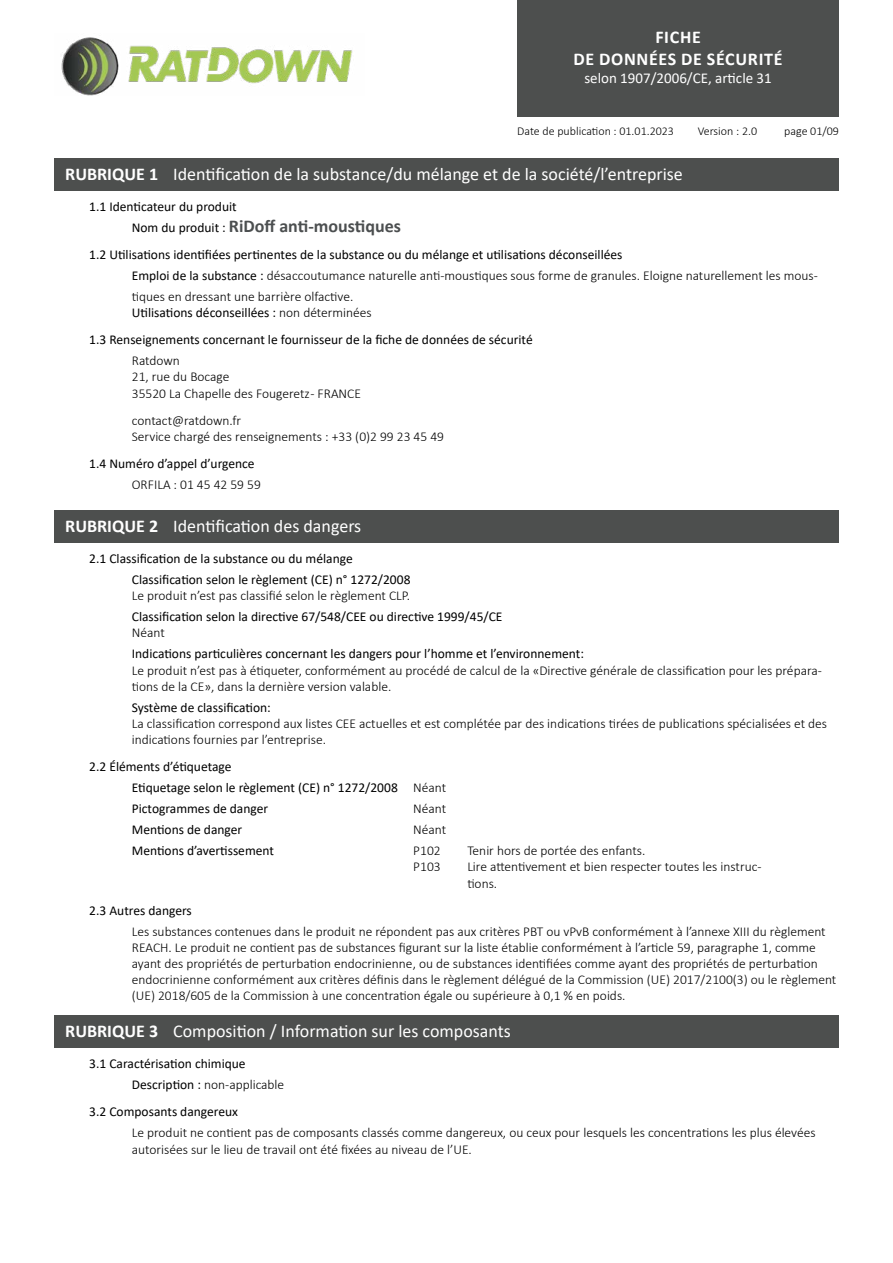
<style>
.page{position:relative;width:893px;height:1263px;background:#fff}
.page>*{position:absolute;margin:0;border:0;box-sizing:border-box;transform-origin:0 0}
.t1{font:18px "Calibri";color:#fff}
.t2{font:700 18px "Calibri";color:#4c4f50}
.t3{font:700 18px/21.6px "Calibri";letter-spacing:.04em;color:#fff;text-align:center}
.t4{font:15px "Calibri";color:#fff}
.t5{font:300 13.5px/16.2px "Calibri";color:#000}
.t6{font:13.5px/21px "Calibri";color:#000}
.t7{font:300 12px "Calibri";color:#000}
.s1{font-weight:700}
.s2{font-weight:400;font-size:13.5px;color:#000}
.s3{font-weight:400}
.s4{font-weight:300}
</style>
<div class="page">
<div style="left:54px;top:158px;width:785px;height:32px;background:#4d4f4e"></div>
<img style="left:61px;top:37px;width:292px;height:59px">
<div style="left:517px;top:0;width:322px;height:116px;background:#4d4f4e"></div>
<div style="left:54px;top:510px;width:785px;height:32px;background:#4d4f4e"></div>
<div style="left:54px;top:1015px;width:785px;height:32px;background:#4d4f4e"></div>
<h1 class="t3" style="left:573px;top:26px;width:211px">FICHE<br>DE DONNÉES DE SÉCURITÉ</h1>
<p class="t4" style="left:584px;top:67px;width:189px">selon 1907/2006/CE, article 31</p>
<p class="t7" style="left:517px;top:124px;width:158px">Date de publication : 01.01.2023</p>
<p class="t7" style="left:698px;top:124px;width:61px">Version : 2.0</p>
<p class="t7" style="left:784px;top:124px;width:56px">page 01/09</p>
<h1 class="t1" style="left:65px;top:161px;width:619px"><span class="s1">RUBRIQUE 1</span> Identification de la substance/du mélange et de la société/l’entreprise</h1>
<p class="t6" style="left:89px;top:196px;width:149px">1.1 Identicateur du produit</p>
<h1 class="t2" style="left:132px;top:213px;width:271px"><span class="s2">Nom du produit :</span> RiDoff anti-moustiques</h1>
<p class="t5" style="left:132px;top:244px;width:688px;line-height:21px;text-indent:-43px"><span class="s3">1.2 Utilisations identifiées pertinentes de la substance ou du mélange et utilisations déconseillées<br>Emploi de la substance :</span> désaccoutumance naturelle anti-moustiques sous forme de granules. Eloigne naturellement les mous&shy;tiques en dressant une barrière olfactive.</p>
<p class="t6" style="left:89px;top:299px;width:445px;line-height:27px;text-indent:43px">Utilisations déconseillées : <span class="s4">non déterminées<br></span>1.3 Renseignements concernant le fournisseur de la fiche de données de sécurité</p>
<p class="t5" style="left:132px;top:353px;width:231px">Ratdown<br>21, rue du Bocage<br>35520 La Chapelle des Fougeretz - FRANCE</p>
<p class="t5" style="left:132px;top:412px;width:314px">contact@ratdown.fr<br>Service chargé des renseignements : +33 (0)2 99 23 45 49</p>
<p class="t6" style="left:89px;top:453px;width:167px">1.4 Numéro d’appel d’urgence</p>
<p class="t5" style="left:132px;top:476px;width:131px">ORFILA : 01 45 42 59 59</p>
<h1 class="t1" style="left:65px;top:513px;width:298px"><span class="s1">RUBRIQUE 2</span> Identification des dangers</h1>
<p class="t6" style="left:132px;top:548px;width:280px;text-indent:-43px">2.1 Classification de la substance ou du mélange<br>Classification selon le règlement (CE) n° 1272/2008</p>
<p class="t5" style="left:132px;top:587px;width:280px">Le produit n’est pas classifié selon le règlement CLP.</p>
<p class="t6" style="left:132px;top:606px;width:372px">Classification selon la directive 67/548/CEE ou directive 1999/45/CE</p>
<p class="t5" style="left:132px;top:625px;width:34px">Néant</p>
<p class="t6" style="left:132px;top:643px;width:454px">Indications particulières concernant les dangers pour l’homme et l’environnement:</p>
<p class="t5" style="left:132px;top:662px;width:692px">Le produit n’est pas à étiqueter, conformément au procédé de calcul de la «Directive générale de classification pour les prépara&shy;tions de la CE», dans la dernière version valable.</p>
<p class="t6" style="left:132px;top:696px;width:141px">Système de classification:</p>
<p class="t5" style="left:132px;top:715px;width:697px">La classification correspond aux listes CEE actuelles et est complétée par des indications tirées de publications spécialisées et des indications fournies par l’entreprise.</p>
<p class="t6" style="left:132px;top:756px;width:316px;text-indent:-43px">2.2 Éléments d’étiquetage<br>Etiquetage selon le règlement (CE) n° 1272/2008 <span class="s4">Néant<br></span>Pictogrammes de danger</p>
<p class="t5" style="left:413px;top:800px;width:34px">Néant</p>
<p class="t6" style="left:132px;top:819px;width:112px">Mentions de danger</p>
<p class="t5" style="left:413px;top:821px;width:34px">Néant</p>
<p class="t6" style="left:132px;top:840px;width:144px">Mentions d’avertissement</p>
<p class="t5" style="left:413px;top:842px;width:29px">P102</p>
<p class="t5" style="left:467px;top:842px;width:180px">Tenir hors de portée des enfants.</p>
<p class="t5" style="left:413px;top:859px;width:29px">P103</p>
<p class="t5" style="left:467px;top:859px;width:296px">Lire attentivement et bien respecter toutes les instruc&shy;tions.</p>
<p class="t6" style="left:89px;top:899px;width:104px">2.3 Autres dangers</p>
<p class="t5" style="left:132px;top:923px;width:706px">Les substances contenues dans le produit ne répondent pas aux critères PBT ou vPvB conformément à l’annexe XIII du règlement REACH. Le produit ne contient pas de substances figurant sur la liste établie conformément à l’article 59, paragraphe 1, comme ayant des propriétés de perturbation endocrinienne, ou de substances identifiées comme ayant des propriétés de perturbation endocrinienne conformément aux critères définis dans le règlement délégué de la Commission (UE) 2017/2100(3) ou le règlement (UE) 2018/605 de la Commission à une concentration égale ou supérieure à 0,1 % en poids.</p>
<h1 class="t1" style="left:65px;top:1019px;width:447px"><span class="s1">RUBRIQUE 3</span> Composition / Information sur les composants</h1>
<p class="t6" style="left:132px;top:1053px;width:154px;text-indent:-43px">3.1 Caractérisation chimique<br>Description : <span class="s4">non-applicable</span></p>
<p class="t6" style="left:89px;top:1101px;width:150px">3.2 Composants dangereux</p>
<p class="t5" style="left:132px;top:1124px;width:685px">Le produit ne contient pas de composants classés comme dangereux, ou ceux pour lesquels les concentrations les plus élevées autorisées sur le lieu de travail ont été fixées au niveau de l’UE.</p>
</div>
